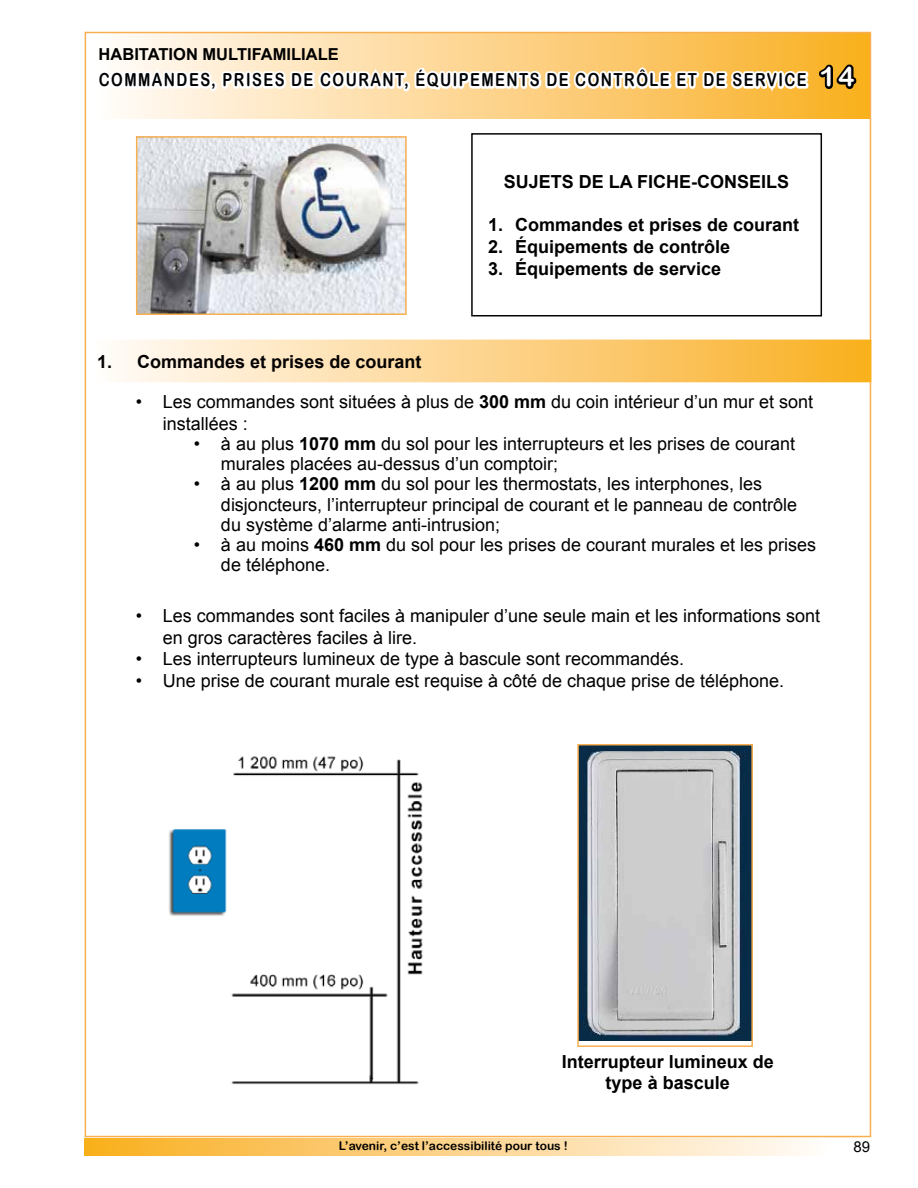
<style>
.page{position:relative;width:918px;height:1188px;background:#fff}
.page>*{position:absolute;margin:0;border:0;box-sizing:border-box;transform-origin:0 0}
.t1{font:18px/20.2px "Arial";color:#000}
.t2{font:700 18px/21.6px "Arial";color:#000;text-align:center}
.t3{font:18px "Arial Rounded MT Bold";letter-spacing:.1em;color:#000204;scale:.82 1}
.t4{font:700 18px "Arial";color:#040202}
.t5{font:700 16.5px "Arial";color:#000}
.t6{font:15px "Arial";color:#000}
.t7{font:12px "Arial Rounded MT Bold";color:#000}
.s1{font-size:27px;color:#fff}
.s2{font-weight:700}
</style>
<div class="page">
<div style="left:85px;top:1139px;width:743px;height:17px;background:linear-gradient(to right,#f9ae20,#fffbfa)"></div>
<svg style="left:94px;top:32px;width:766px;height:87px"></svg>
<div style="left:88px;top:340px;width:783px;height:42px;background:linear-gradient(to right,#fffcfc,#f9af22)"></div>
<div style="left:87px;top:340px;width:784px;height:42px;border:1px solid #fff"></div>
<img style="left:169px;top:756px;width:254px;height:329px">
<img style="left:580px;top:747px;width:170px;height:294px">
<div style="left:577px;top:744px;width:176px;height:303px;border:2px solid #f8af51"></div>
<div style="left:471px;top:133px;width:351px;height:183px;border:2px solid #030500"></div>
<img style="left:139px;top:139px;width:265px;height:173px">
<div style="left:136px;top:136px;width:271px;height:179px;border:2px solid #f8af51"></div>
<p class="t5" style="left:99px;top:43px;width:242px">HABITATION MULTIFAMILIALE</p>
<p class="t3" style="left:99px;top:69px;width:923px">COMMANDES, PRISES DE COURANT, ÉQUIPEMENTS DE CONTRÔLE ET DE SERVICE <span class="s1">14</span></p>
<p class="t2" style="left:504px;top:172px;width:287px">SUJETS DE LA FICHE-CONSEILS</p>
<p class="t2" style="left:488px;top:215px;width:313px">1. Commandes et prises de courant</p>
<p class="t2" style="left:488px;top:236px;width:244px">2. Équipements de contrôle</p>
<p class="t2" style="left:488px;top:258px;width:235px">3. Équipements de service</p>
<p class="t4" style="left:97px;top:349px;width:326px">1. Commandes et prises de courant</p>
<p class="t1" style="left:163px;top:391px;width:652px;line-height:21.6px;text-indent:-27px">• Les commandes sont situées à plus de <span class="s2">300 mm</span> du coin intérieur d’un mur et sont installées :</p>
<p class="t1" style="left:221px;top:434px;width:576px;text-indent:-27px">• à au plus <span class="s2">1070 mm</span> du sol pour les interrupteurs et les prises de courant murales placées au-dessus d’un comptoir;</p>
<p class="t1" style="left:221px;top:474px;width:578px;text-indent:-27px">• à au plus <span class="s2">1200 mm</span> du sol pour les thermostats, les interphones, les disjoncteurs, l’interrupteur principal de courant et le panneau de contrôle du système d’alarme anti-intrusion;</p>
<p class="t1" style="left:221px;top:535px;width:597px;text-indent:-27px">• à au moins <span class="s2">460 mm</span> du sol pour les prises de courant murales et les prises de téléphone.</p>
<p class="t1" style="left:163px;top:605px;width:659px;line-height:21.6px;text-indent:-27px">• Les commandes sont faciles à manipuler d’une seule main et les informations sont en gros caractères faciles à lire.</p>
<p class="t1" style="left:136px;top:649px;width:550px">• Les interrupteurs lumineux de type à bascule sont recommandés.</p>
<p class="t1" style="left:136px;top:671px;width:650px">• Une prise de courant murale est requise à côté de chaque prise de téléphone.</p>
<p class="t2" style="left:562px;top:1051px;width:214px">Interrupteur lumineux de type à bascule</p>
<p class="t7" style="left:339px;top:1139px;width:230px">L’avenir, c’est l’accessibilité pour tous !</p>
<p class="t6" style="left:853px;top:1137px;width:18px">89</p>
</div>
